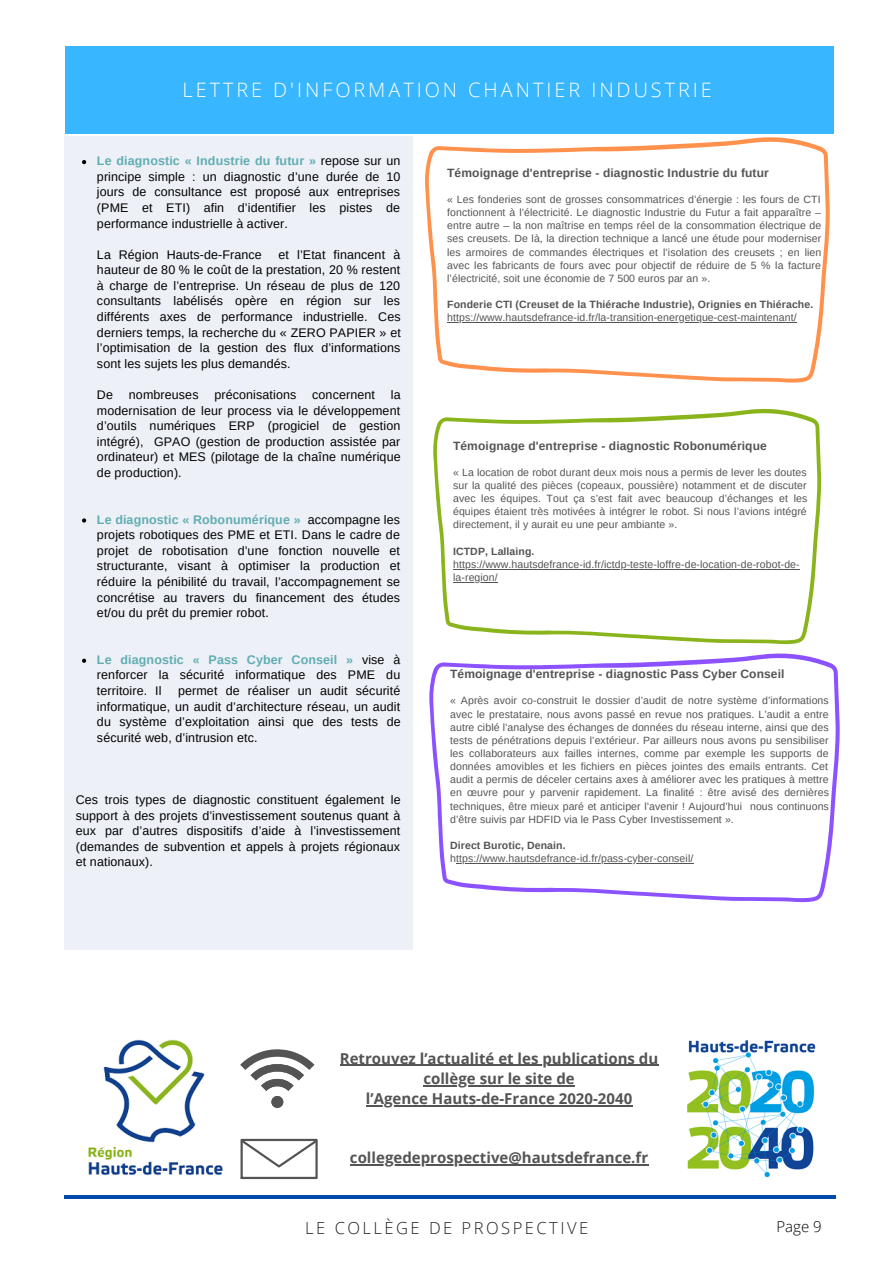
<style>
.page{position:relative;width:894px;height:1264px;background:#fff}
.page>*{position:absolute;margin:0;border:0;box-sizing:border-box;transform-origin:0 0}
.t1{font:300 19.8px "Open Sans";letter-spacing:.15em;color:#fff}
.t2{font:700 18px "Open Sans";letter-spacing:.15em;color:#fff}
.t3{font:300 16.5px "Open Sans";letter-spacing:.15em;color:#222}
.t4{font:700 15px/20.2px "Open Sans";color:#545454;text-align:center}
.t5{font:300 15px "Open Sans";color:#000}
.t6{font:12.45px/15.6px "Arimo";letter-spacing:.01em;color:#000;text-align:justify}
.t7{font:700 12px "Arimo";letter-spacing:.01em;color:#545454}
.t8{font:10.5px/13.2px "Arimo";letter-spacing:.01em;color:#545454;text-align:justify}
.t9{font:700 10.5px "Arimo";letter-spacing:.01em;color:#545454}
.s1{font-weight:700;color:#60adb1}
</style>
<div class="page">
<hr style="left:64px;top:1195px;width:771px;height:3px;background:#004aad">
<div style="left:64px;top:136px;width:348px;height:813px;background:#edf0f7"></div>
<div style="left:66px;top:46px;width:768px;height:87px;background:#38b6ff"></div>
<svg style="left:82px;top:160px;width:4px;height:4px"></svg>
<svg style="left:82px;top:518px;width:4px;height:4px"></svg>
<svg style="left:82px;top:658px;width:4px;height:5px"></svg>
<svg style="left:433px;top:408px;width:388px;height:236px"></svg>
<svg style="left:425px;top:137px;width:404px;height:245px"></svg>
<svg style="left:429px;top:653px;width:410px;height:249px"></svg>
<img style="left:88px;top:1039px;width:135px;height:137px">
<svg style="left:240px;top:1138px;width:78px;height:41px"></svg>
<svg style="left:240px;top:1049px;width:74px;height:58px"></svg>
<div style="left:271px;top:1095px;width:12px;height:12px;background:#545454;border-radius:50%"></div>
<img style="left:687px;top:1040px;width:129px;height:138px">
<hr style="left:453px;top:568px;width:346px;height:1px;background:#545454">
<hr style="left:453px;top:582px;width:44px;height:1px;background:#545454">
<hr style="left:447px;top:322px;width:349px;height:1px;background:#545454">
<hr style="left:456px;top:863px;width:237px;height:1px;background:#545454">
<hr style="left:340px;top:1064px;width:318px;height:1px;background:#545454">
<hr style="left:423px;top:1084px;width:151px;height:2px;background:#545454">
<hr style="left:366px;top:1105px;width:266px;height:1px;background:#545454">
<hr style="left:350px;top:1164px;width:298px;height:1px;background:#545454">
<p class="t2" style="left:294px;top:69px;width:312px">La Banque des Territoires :</p>
<p class="t1" style="left:182px;top:76px;width:530px">LETTRE D'INFORMATION CHANTIER INDUSTRIE</p>
<p class="t6" style="left:97px;top:153px;width:305px"><span class="s1">Le diagnostic « Industrie du futur »</span> repose sur un principe simple : un diagnostic d’une durée de 10 jours de consultance est proposé aux entreprises (PME et ETI) afin d’identifier les pistes de performance industrielle à activer.</p>
<p class="t6" style="left:97px;top:246px;width:305px;text-indent:181px">et l’Etat financent à hauteur de 80 % le coût de la prestation, 20 % restent à charge de l’entreprise. Un réseau de plus de 120 consultants labélisés opère en région sur les différents axes de performance industrielle. Ces derniers temps, la recherche du « ZERO PAPIER » et l’optimisation de la gestion des flux d’informations sont les sujets les plus demandés.</p>
<p class="t6" style="left:97px;top:387px;width:18px">De</p>
<p class="t6" style="left:129px;top:387px;width:71px">nombreuses</p>
<p class="t6" style="left:214px;top:387px;width:83px">préconisations</p>
<p class="t6" style="left:312px;top:387px;width:64px">concernent</p>
<p class="t6" style="left:97px;top:246px;width:166px">La Région Hauts-de-France</p>
<p class="t6" style="left:97px;top:387px;width:305px;text-indent:294px">la modernisation de leur process via le développement d’outils numériques ERP (progiciel de gestion intégré), GPAO (gestion de production assistée par ordinateur) et MES (pilotage de la chaîne numérique de production).</p>
<p class="t6" style="left:97px;top:511px;width:305px"><span class="s1">Le diagnostic « Robonumérique »</span> accompagne les projets robotiques des PME et ETI. Dans le cadre de projet de robotisation d’une fonction nouvelle et structurante, visant à optimiser la production et réduire la pénibilité du travail, l’accompagnement se concrétise au travers du financement des études et/ou du prêt du premier robot.</p>
<p class="t6" style="left:97px;top:651px;width:305px"><span class="s1">Le diagnostic « Pass Cyber Conseil »</span> vise à renforcer la sécurité informatique des PME du territoire. Il</p>
<p class="t6" style="left:97px;top:683px;width:305px;text-indent:81px">permet de réaliser un audit sécurité informatique, un audit d’architecture réseau, un audit du système d’exploitation ainsi que des tests de sécurité web, d’intrusion etc.</p>
<p class="t6" style="left:76px;top:792px;width:326px">Ces trois types de diagnostic constituent également le support à des projets d’investissement soutenus quant à eux par d’autres dispositifs d’aide à l’investissement (demandes de subvention et appels à projets régionaux et nationaux).</p>
<p class="t7" style="left:447px;top:166px;width:323px">Témoignage d'entreprise - diagnostic Industrie du futur</p>
<p class="t8" style="left:447px;top:193px;width:375px">« Les fonderies sont de grosses consommatrices d’énergie : les fours de CTI fonctionnent à l’électricité. Le diagnostic Industrie du Futur a fait apparaître – entre autre – la non maîtrise en temps réel de la consommation électrique de ses creusets. De là, la direction technique a lancé une étude pour moderniser les armoires de commandes électriques et l’isolation des creusets ; en lien avec les fabricants de fours avec pour objectif de réduire de 5 % la facture l’électricité, soit une économie de 7 500 euros par an ».</p>
<p class="t9" style="left:447px;top:298px;width:367px">Fonderie CTI (Creuset de la Thiérache Industrie), Orignies en Thiérache.</p>
<p class="t8" style="left:447px;top:311px;width:351px">https://www.hautsdefrance-id.fr/la-transition-energetique-cest-maintenant/</p>
<p class="t7" style="left:453px;top:438px;width:315px">Témoignage d'entreprise - diagnostic Robonumérique</p>
<p class="t8" style="left:453px;top:465px;width:355px">« La location de robot durant deux mois nous a permis de lever les doutes sur la qualité des pièces (copeaux, poussière) notamment et de discuter avec les équipes. Tout ça s’est fait avec beaucoup d’échanges et les équipes étaient très motivées à intégrer le robot. Si nous l’avions intégré directement, il y aurait eu une peur ambiante ».</p>
<p class="t9" style="left:453px;top:545px;width:83px">ICTDP, Lallaing.</p>
<p class="t8" style="left:453px;top:557px;width:348px">https://www.hautsdefrance-id.fr/ictdp-teste-loffre-de-location-de-robot-de&shy;la-region/</p>
<p class="t7" style="left:450px;top:667px;width:336px">Témoignage d'entreprise - diagnostic Pass Cyber Conseil</p>
<p class="t8" style="left:450px;top:694px;width:380px">« Après avoir co-construit le dossier d’audit de notre système d’informations avec le prestataire, nous avons passé en revue nos pratiques. L’audit a entre autre ciblé l’analyse des échanges de données du réseau interne, ainsi que des tests de pénétrations depuis l’extérieur. Par ailleurs nous avons pu sensibiliser les collaborateurs aux failles internes, comme par exemple les supports de données amovibles et les fichiers en pièces jointes des emails entrants. Cet audit a permis de déceler certains axes à améliorer avec les pratiques à mettre en œuvre pour y parvenir rapidement. La finalité : être avisé des dernières techniques, être mieux paré et anticiper l’avenir ! Aujourd’hui nous continuons d’être suivis par HDFID via le Pass Cyber Investissement ».</p>
<p class="t9" style="left:450px;top:839px;width:117px">Direct Burotic, Denain.</p>
<p class="t8" style="left:450px;top:852px;width:245px">https://www.hautsdefrance-id.fr/pass-cyber-conseil/</p>
<p class="t4" style="left:340px;top:1047px;width:320px">Retrouvez l’actualité et les publications du collège sur le site de</p>
<p class="t4" style="left:366px;top:1088px;width:268px">l’Agence Hauts-de-France 2020-2040</p>
<p class="t4" style="left:350px;top:1147px;width:300px">collegedeprospective@hautsdefrance.fr</p>
<p class="t3" style="left:305px;top:1215px;width:284px">LE COLLÈGE DE PROSPECTIVE</p>
<p class="t5" style="left:776px;top:1215px;width:47px">Page 9</p>
</div>
